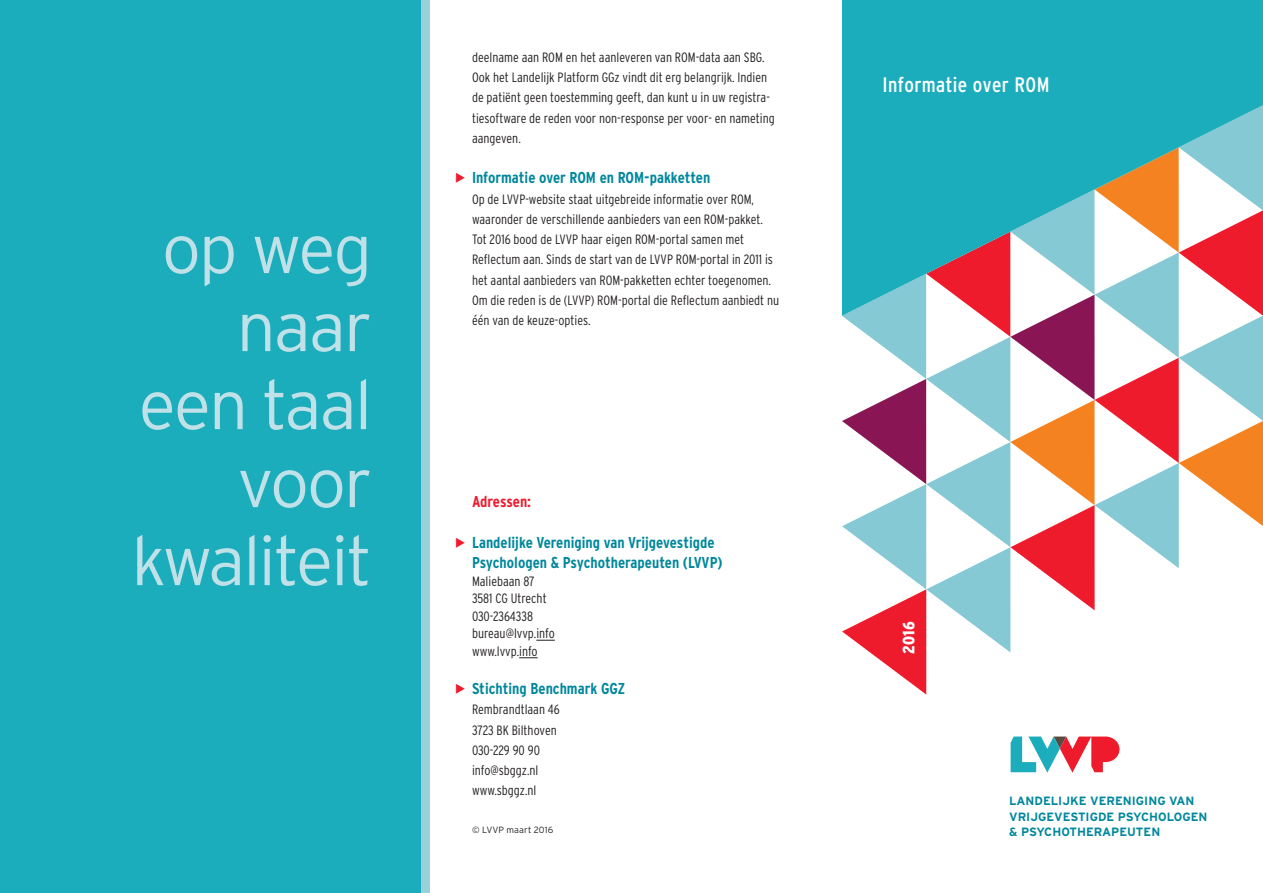
<style>
.page{position:relative;width:1263px;height:893px;background:#fff}
.page>*{position:absolute;margin:0;border:0;box-sizing:border-box;transform-origin:0 0}
.t1{font:300 69px "Interstate";letter-spacing:-.03em;color:#c0e1e8}
.t2{font:condensed 21px "Interstate";letter-spacing:.02em;color:#fff}
.t3{font:900 condensed 16.5px "Interstate";color:#fff}
.Tussenkopje{font:700 condensed 15.75px "Interstate";color:#00879c}
.Tussenkopje-2{font:700 condensed 15.75px "Interstate";letter-spacing:-.005em;color:#ee1b2d}
.Bodytekst{font:300 condensed 13.5px/20.2px "Interstate";color:#231f20}
.t4{font:700 12px/15.9px "Interstate";color:#00879c}
.t5{font:300 9px "Interstate";letter-spacing:.01em;color:#231f20}
</style>
<div class="page">
<svg style="left:536px;top:640px;width:19px;height:1px"></svg>
<svg style="left:519px;top:657px;width:19px;height:1px"></svg>
<div style="left:421px;top:0;width:8px;height:893px;background:#99d1da"></div>
<div style="left:0;top:0;width:421px;height:893px;background:#1cadbd"></div>
<svg style="left:1010px;top:736px;width:109px;height:37px"></svg>
<svg style="left:842px;top:316px;width:421px;height:379px"></svg>
<svg style="left:842px;top:0;width:421px;height:316px;background:#59afb9"></svg>
<p class="t1" style="left:162px;top:210px;width:212px">op weg</p>
<p class="t1" style="left:237px;top:288px;width:137px">naar</p>
<p class="t1" style="left:139px;top:366px;width:235px">een taal</p>
<p class="t1" style="left:237px;top:444px;width:136px">voor</p>
<p class="t1" style="left:132px;top:522px;width:242px">kwaliteit</p>
<p class="Bodytekst" style="left:472px;top:47px;width:304px">deelname aan ROM en het aanleveren van ROM-data aan SBG.<br>Ook het Landelijk Platform GGz vindt dit erg belangrijk. Indien de patiënt geen toestemming geeft, dan kunt u in uw registra&shy;tiesoftware de reden voor non-response per voor- en nameting aangeven.</p>
<p class="Tussenkopje" style="left:472px;top:169px;width:240px">Informatie over ROM en ROM-pakketten</p>
<p class="Bodytekst" style="left:472px;top:189px;width:292px">Op de LVVP-website staat uitgebreide informatie over ROM, waaronder de verschillende aanbieders van een ROM-pakket.</p>
<p class="Bodytekst" style="left:472px;top:229px;width:309px">Tot 2016 bood de LVVP haar eigen ROM-portal samen met Reflectum aan. Sinds de start van de LVVP ROM-portal in 2011 is het aantal aanbieders van ROM-pakketten echter toegenomen.<br>Om die reden is de (LVVP) ROM-portal die Reflectum aanbiedt nu één van de keuze-opties.</p>
<p class="Tussenkopje-2" style="left:472px;top:493px;width:61px">Adressen:</p>
<p class="Tussenkopje" style="left:472px;top:534px;width:244px">Landelijke Vereniging van Vrijgevestigde</p>
<p class="Tussenkopje" style="left:472px;top:554px;width:252px">Psychologen &amp; Psychotherapeuten (LVVP)</p>
<p class="Bodytekst" style="left:472px;top:571px;width:64px">Maliebaan 87</p>
<p class="Bodytekst" style="left:472px;top:588px;width:76px">3581 CG Utrecht</p>
<p class="Bodytekst" style="left:472px;top:606px;width:63px">030-2364338</p>
<p class="Bodytekst" style="left:472px;top:623px;width:84px">bureau@lvvp.info</p>
<p class="Bodytekst" style="left:472px;top:641px;width:67px">www.lvvp.info</p>
<p class="Tussenkopje" style="left:472px;top:680px;width:155px">Stichting Benchmark GGZ</p>
<p class="Bodytekst" style="left:472px;top:699px;width:89px">Rembrandtlaan 46</p>
<p class="Bodytekst" style="left:472px;top:720px;width:86px">3723 BK Bilthoven</p>
<p class="Bodytekst" style="left:472px;top:740px;width:69px">030-229 90 90</p>
<p class="Bodytekst" style="left:472px;top:760px;width:68px">info@sbggz.nl</p>
<p class="Bodytekst" style="left:472px;top:780px;width:66px">www.sbggz.nl</p>
<p class="t5" style="left:472px;top:825px;width:83px">© LVVP maart 2016</p>
<p class="t2" style="left:882px;top:73px;width:169px">Informatie over ROM</p>
<p class="t3" style="left:899px;top:654px;width:34px;rotate:-90deg">2016</p>
<p class="t4" style="left:1009px;top:792px;width:200px">LANDELIJKE VERENIGING VAN<br>VRIJGEVESTIGDE PSYCHOLOGEN &amp; PSYCHOTHERAPEUTEN</p>
</div>
